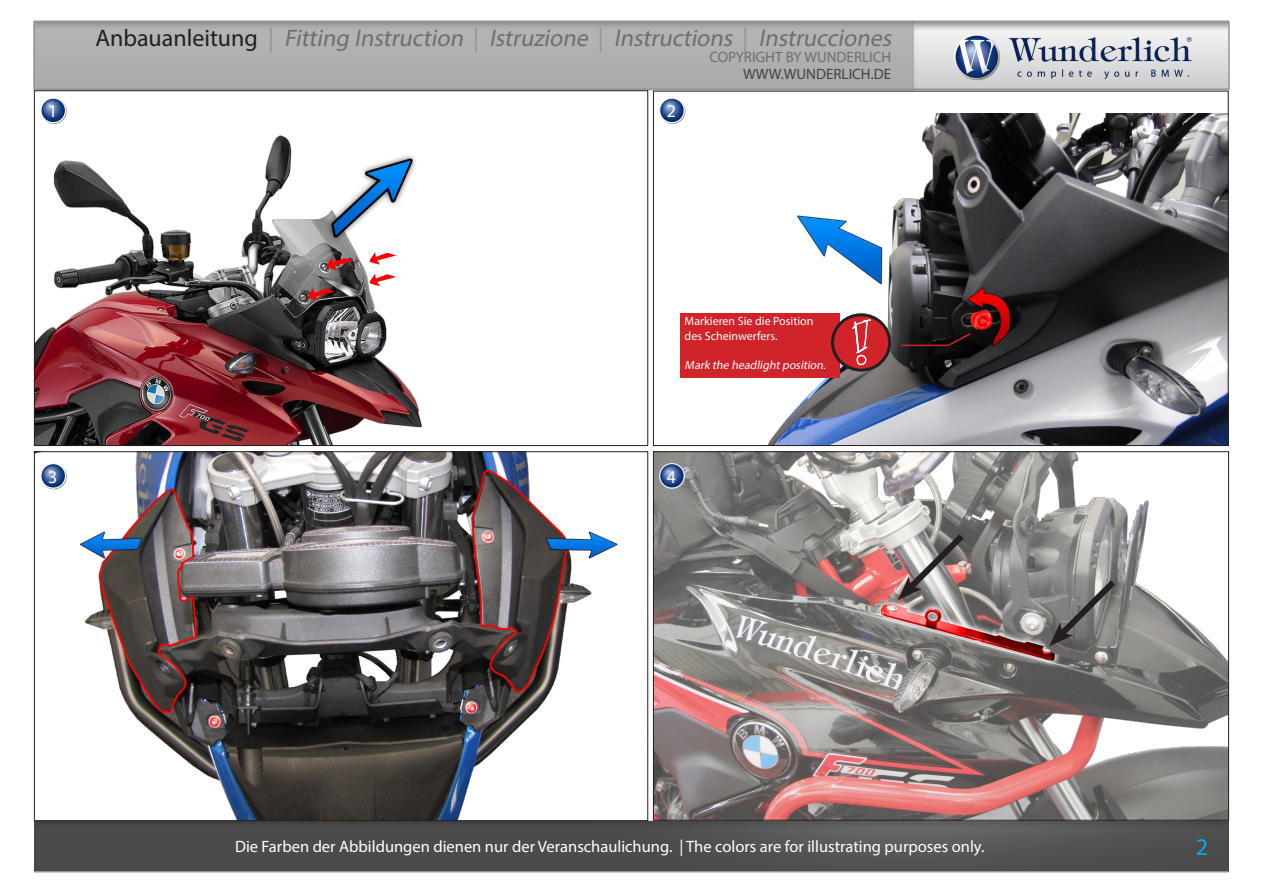
<style>
.page{position:relative;width:1263px;height:893px;background:#fff}
.page>*{position:absolute;margin:0;border:0;box-sizing:border-box;transform-origin:0 0}
.t1{font:italic 24px "Myriad Pro";color:#706e6e}
.t2{font:24px "Myriad Pro";color:#00aeef}
.t3{font:18px "Myriad Pro";color:#fff}
.t4{font:16.5px "Myriad Pro";color:#fff}
.t5{font:15px "Myriad Pro";color:#706e6e}
.t6{font:15px "Myriad Pro";color:#454240}
.t7{font:12px/14.4px "Myriad Pro";color:#fff}
.t8{font:italic 12px "Myriad Pro";color:#fff}
.s1{font-style:normal;color:#231f20}
.s2{font-style:normal;color:#939598}
</style>
<div class="page">
<img style="left:34px;top:22px;width:1195px;height:850px">
<hr style="left:34px;top:871px;width:1194px;height:1px;background:#939598">
<img style="left:36px;top:92px;width:610px;height:352px">
<img style="left:36px;top:453px;width:610px;height:366px">
<img style="left:655px;top:113px;width:571px;height:331px">
<img style="left:655px;top:453px;width:572px;height:366px">
<svg style="left:898px;top:528px;width:72px;height:72px"></svg>
<svg style="left:1049px;top:574px;width:72px;height:72px"></svg>
<div style="left:680px;top:313px;width:160px;height:64px;background:#d1232a"></div>
<hr style="left:34px;top:88px;width:1195px;height:2px;background:#939598">
<hr style="left:1228px;top:21px;width:2px;height:69px;background:#939598">
<hr style="left:33px;top:21px;width:2px;height:69px;background:#939598">
<hr style="left:34px;top:21px;width:1195px;height:1px;background:#939598">
<div style="left:832px;top:315px;width:58px;height:55px;background:#d1232a;border-radius:50%"></div>
<div style="left:831px;top:313px;width:60px;height:59px;border:3px solid #231f20;border-radius:50%"></div>
<svg style="left:852px;top:319px;width:19px;height:47px"></svg>
<svg style="left:899px;top:332px;width:73px;height:15px"></svg>
<svg style="left:40px;top:98px;width:27px;height:26px"></svg>
<svg style="left:659px;top:98px;width:26px;height:26px"></svg>
<svg style="left:659px;top:463px;width:26px;height:26px"></svg>
<svg style="left:40px;top:463px;width:27px;height:26px"></svg>
<p class="t1" style="left:95px;top:24px;width:802px"><span class="s1">A n b a u a n l e i t u n g</span> <span class="s2">|</span> Fitting Instruction <span class="s2">|</span> Istruzione <span class="s2">|</span> Instructions <span class="s2">|</span> Instrucciones</p>
<p class="t6" style="left:743px;top:65px;width:150px">WWW.WUNDERLICH.DE</p>
<p class="t5" style="left:709px;top:48px;width:183px">COPYRIGHT BY WUNDERLICH</p>
<p class="t3" style="left:48px;top:100px;width:11px">1</p>
<p class="t3" style="left:667px;top:100px;width:11px">2</p>
<p class="t7" style="left:685px;top:314px;width:130px">Markieren Sie die Position des Scheinwerfers.</p>
<p class="t8" style="left:685px;top:357px;width:145px">Mark the headlightposition.</p>
<p class="t3" style="left:48px;top:465px;width:11px">3</p>
<p class="t3" style="left:667px;top:465px;width:11px">4</p>
<p class="t4" style="left:235px;top:837px;width:751px">Die Farben der Abbildungen dienen nur der Veranschaulichung. | The colors are for illustrating purposes only.</p>
<p class="t2" style="left:1196px;top:832px;width:14px">2</p>
</div>
